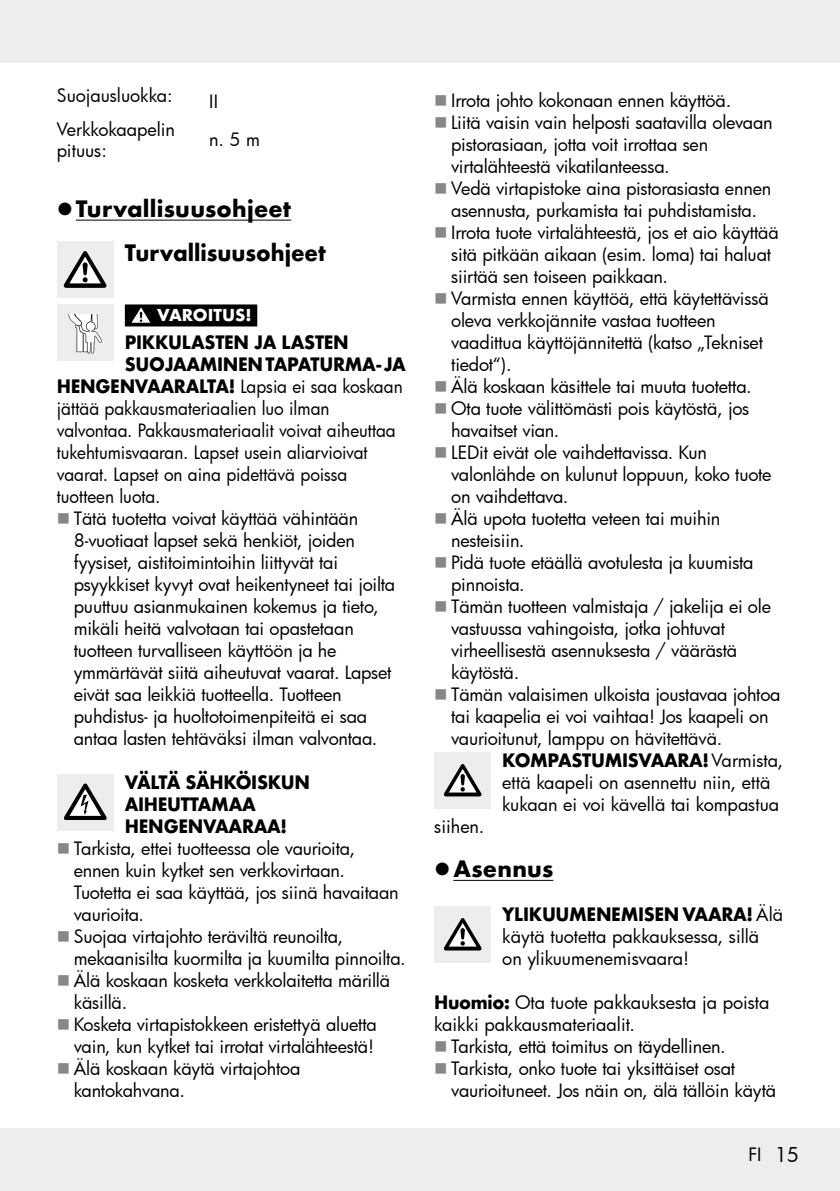
<style>
.page{position:relative;width:840px;height:1191px;background:#fff}
.page>*{position:absolute;margin:0;border:0;box-sizing:border-box;transform-origin:0 0}
.t1{font:700 22px/44px "Futura";letter-spacing:.005em;color:#000}
.t2{font:18px/22px "Futura";letter-spacing:-.01em;color:#000}
.t3{font:18px "Futura";letter-spacing:-.01em;color:#000;scale:.95 1}
.t4{font:700 18px/22px "Futura";letter-spacing:-.02em;color:#000;scale:.95 1}
.t5{font:700 16px "Futura";color:#fff}
.s1{font-weight:700}
.s2{font-size:20px}
</style>
<div class="page">
<div style="left:0;top:0;width:839px;height:62px;background:#ededed"></div>
<div style="left:0;top:1128px;width:839px;height:63px;background:#ededed"></div>
<hr style="left:76px;top:220px;width:215px;height:1px;background:#000">
<div style="left:125px;top:304px;width:132px;height:22px;background:#000"></div>
<div style="left:57px;top:241px;width:56px;height:57px;background:#ededed"></div>
<svg style="left:64px;top:251px;width:42px;height:37px"></svg>
<div style="left:57px;top:304px;width:56px;height:57px;background:#ededed"></div>
<svg style="left:68px;top:314px;width:34px;height:39px"></svg>
<svg style="left:131px;top:307px;width:19px;height:16px"></svg>
<div style="left:57px;top:773px;width:56px;height:57px;background:#ededed"></div>
<svg style="left:64px;top:783px;width:42px;height:37px"></svg>
<hr style="left:453px;top:880px;width:100px;height:1px;background:#000">
<div style="left:434px;top:751px;width:56px;height:57px;background:#ededed"></div>
<svg style="left:443px;top:764px;width:38px;height:32px"></svg>
<div style="left:434px;top:905px;width:56px;height:57px;background:#ededed"></div>
<svg style="left:443px;top:918px;width:38px;height:32px"></svg>
<p class="t2" style="left:57px;top:84px;width:117px">Suojausluokka:</p>
<p class="t2" style="left:209px;top:89px;width:10px">II</p>
<p class="t2" style="left:57px;top:118px;width:120px">Verkkokaapelin pituus:</p>
<p class="t2" style="left:209px;top:128px;width:52px">n. 5 m</p>
<p class="t1" style="left:125px;top:187px;width:203px;text-indent:-49px">Turvallisuusohjeet<br>Turvallisuusohjeet</p>
<p class="t5" style="left:157px;top:303px;width:96px">VAROITUS!</p>
<p class="t4" style="left:125px;top:331px;width:237px">PIKKULASTEN JA LASTEN</p>
<p class="t4" style="left:125px;top:353px;width:297px">SUOJAAMINEN TAPATURMA- JA</p>
<p class="t3" style="left:57px;top:374px;width:365px"><span class="s1">HENGENVAARALTA!</span> Lapsia ei saa koskaan</p>
<p class="t3" style="left:57px;top:396px;width:288px">jättää pakkausmateriaalien luo ilman</p>
<p class="t3" style="left:57px;top:418px;width:358px">valvontaa. Pakkausmateriaalit voivat aiheuttaa</p>
<p class="t3" style="left:57px;top:440px;width:328px">tukehtumisvaaran. Lapset usein aliarvioivat</p>
<p class="t3" style="left:57px;top:462px;width:307px">vaarat. Lapset on aina pidettävä poissa</p>
<p class="t3" style="left:57px;top:484px;width:107px">tuotteen luota.</p>
<p class="t2" style="left:74px;top:507px;width:286px">Tätä tuotetta voivat käyttää vähintään</p>
<p class="t2" style="left:74px;top:529px;width:283px">8-vuotiaat lapset sekä henkiöt, joiden</p>
<p class="t2" style="left:74px;top:551px;width:266px">fyysiset, aistitoimintoihin liittyvät tai</p>
<p class="t2" style="left:74px;top:573px;width:323px">psyykkiset kyvyt ovat heikentyneet tai joilta</p>
<p class="t2" style="left:74px;top:595px;width:306px">puuttuu asianmukainen kokemus ja tieto,</p>
<p class="t2" style="left:74px;top:617px;width:281px">mikäli heitä valvotaan tai opastetaan</p>
<p class="t2" style="left:74px;top:639px;width:264px">tuotteen turvalliseen käyttöön ja he</p>
<p class="t2" style="left:74px;top:661px;width:319px">ymmärtävät siitä aiheutuvat vaarat. Lapset</p>
<p class="t2" style="left:74px;top:683px;width:269px">eivät saa leikkiä tuotteella. Tuotteen</p>
<p class="t2" style="left:74px;top:705px;width:295px">puhdistus- ja huoltotoimenpiteitä ei saa</p>
<p class="t2" style="left:74px;top:727px;width:301px">antaa lasten tehtäväksi ilman valvontaa.</p>
<p class="t4" style="left:125px;top:771px;width:196px">VÄLTÄ SÄHKÖISKUN<br>AIHEUTTAMAA<br>HENGENVAARAA!</p>
<p class="t2" style="left:74px;top:837px;width:330px">Tarkista, ettei tuotteessa ole vaurioita, ennen kuin kytket sen verkkovirtaan.<br>Tuotetta ei saa käyttää, jos siinä havaitaan vaurioita.<br>Suojaa virtajohto teräviltä reunoilta, mekaanisilta kuormilta ja kuumilta pinnoilta.<br>Älä koskaan kosketa verkkolaitetta märillä käsillä.<br>Kosketa virtapistokkeen eristettyä aluetta vain, kun kytket tai irrotat virtalähteestä!<br>Älä koskaan käytä virtajohtoa kantokahvana.</p>
<p class="t2" style="left:451px;top:89px;width:331px">Irrota johto kokonaan ennen käyttöä.<br>Liitä vaisin vain helposti saatavilla olevaan pistorasiaan, jotta voit irrottaa sen virtalähteestä vikatilanteessa.<br>Vedä virtapistoke aina pistorasiasta ennen asennusta, purkamista tai puhdistamista.<br>Irrota tuote virtalähteestä, jos et aio käyttää sitä pitkään aikaan (esim. loma) tai haluat siirtää sen toiseen paikkaan.<br>Varmista ennen käyttöä, että käytettävissä oleva verkkojännite vastaa tuotteen vaadittua käyttöjännitettä (katso „Tekniset tiedot“).<br>Älä koskaan käsittele tai muuta tuotetta.<br>Ota tuote välittömästi pois käytöstä, jos havaitset vian.<br>LEDit eivät ole vaihdettavissa. Kun valonlähde on kulunut loppuun, koko tuote on vaihdettava.<br>Älä upota tuotetta veteen tai muihin nesteisiin.<br>Pidä tuote etäällä avotulesta ja kuumista pinnoista.<br>Tämän tuotteen valmistaja / jakelija ei ole vastuussa vahingoista, jotka johtuvat virheellisestä asennuksesta / väärästä käytöstä.<br>Tämän valaisimen ulkoista joustavaa johtoa tai kaapelia ei voi vaihtaa! Jos kaapeli on vaurioitunut, lamppu on hävitettävä.</p>
<p class="t2" style="left:502px;top:749px;width:282px"><span class="s1">KOMPASTUMISVAARA!</span> Varmista, että kaapeli on asennettu niin, että kukaan ei voi kävellä tai kompastua</p>
<p class="t2" style="left:434px;top:815px;width:48px">siihen.</p>
<p class="t1" style="left:453px;top:847px;width:101px">Asennus</p>
<p class="t2" style="left:502px;top:903px;width:282px"><span class="s1">YLIKUUMENEMISEN VAARA!</span> Älä käytä tuotetta pakkauksessa, sillä on ylikuumenemisvaara!</p>
<p class="t2" style="left:434px;top:991px;width:336px"><span class="s1">Huomio:</span> Ota tuote pakkauksesta ja poista</p>
<p class="t2" style="left:434px;top:1013px;width:199px">kaikki pakkausmateriaalit.</p>
<p class="t2" style="left:451px;top:1035px;width:272px">Tarkista, että toimitus on täydellinen.</p>
<p class="t2" style="left:451px;top:1057px;width:285px">Tarkista, onko tuote tai yksittäiset osat</p>
<p class="t2" style="left:451px;top:1079px;width:326px">vaurioituneet. Jos näin on, älä tällöin käytä</p>
<p class="t2" style="left:748px;top:1143px;width:52px">FI <span class="s2">15</span></p>
</div>
